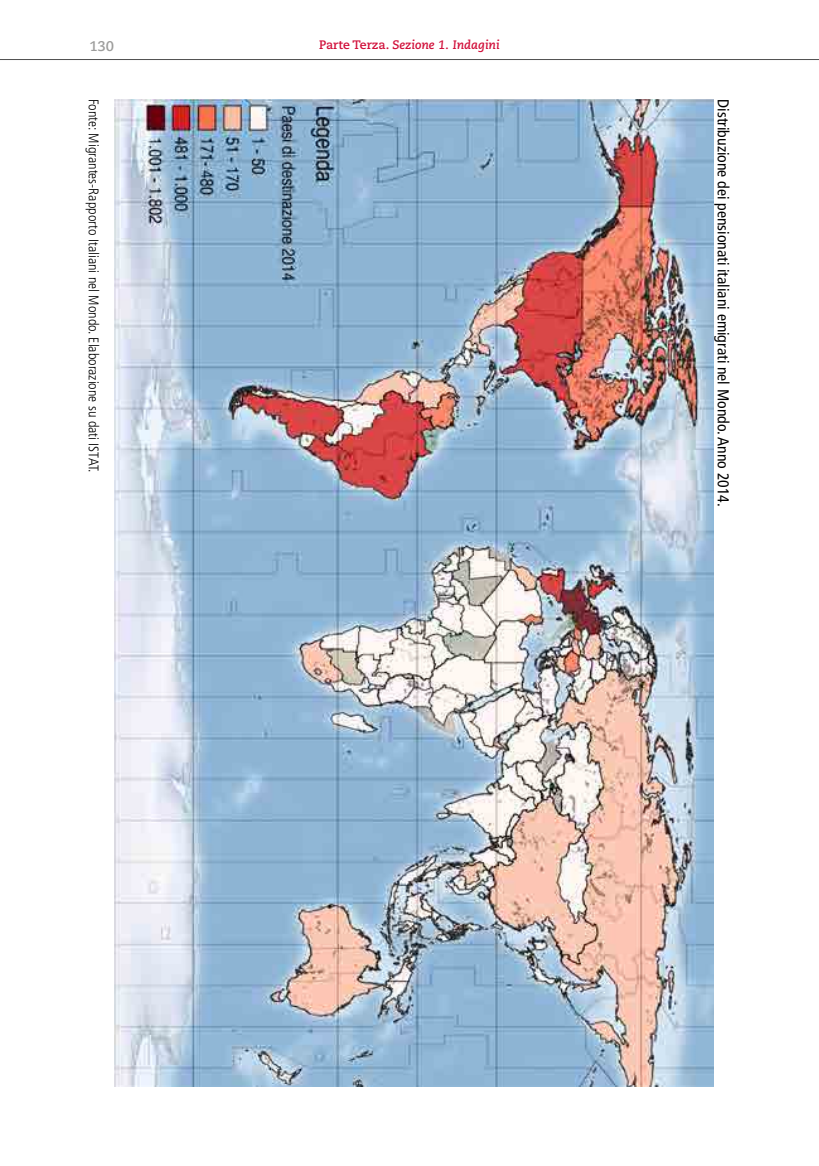
<style>
.page{position:relative;width:819px;height:1166px;background:#fff}
.page>*{position:absolute;margin:0;border:0;box-sizing:border-box;transform-origin:0 0}
.t1{font:condensed 15.75px "Frutiger";color:#000}
.t2{font:300 condensed 14px "Frutiger";color:#000}
.t3{font:700 14px "Caecilia LT Std";color:#9d9d9c}
.t4{font:italic 700 12.25px "Caecilia LT Std";color:#d10f3a}
.s1{font-style:normal}
</style>
<div class="page">
<hr style="left:0;top:59px;width:819px;height:1px;background:#000">
<img style="left:114px;top:99px;width:599px;height:987px">
<p class="t3" style="left:89px;top:38px;width:26px">130</p>
<p class="t4" style="left:319px;top:38px;width:182px"><span class="s1">Parte Terza.</span> Sezione 1. Indagini</p>
<p class="t2" style="left:102px;top:99px;width:375px;rotate:90deg">Fonte: Migrantes-Rapporto Italiani nel Mondo. Elaborazione su dati ISTAT.</p>
<p class="t1" style="left:732px;top:99px;width:409px;rotate:90deg">Distribuzione dei pensionati italiani emigrati nel Mondo. Anno 2014.</p>
</div>
